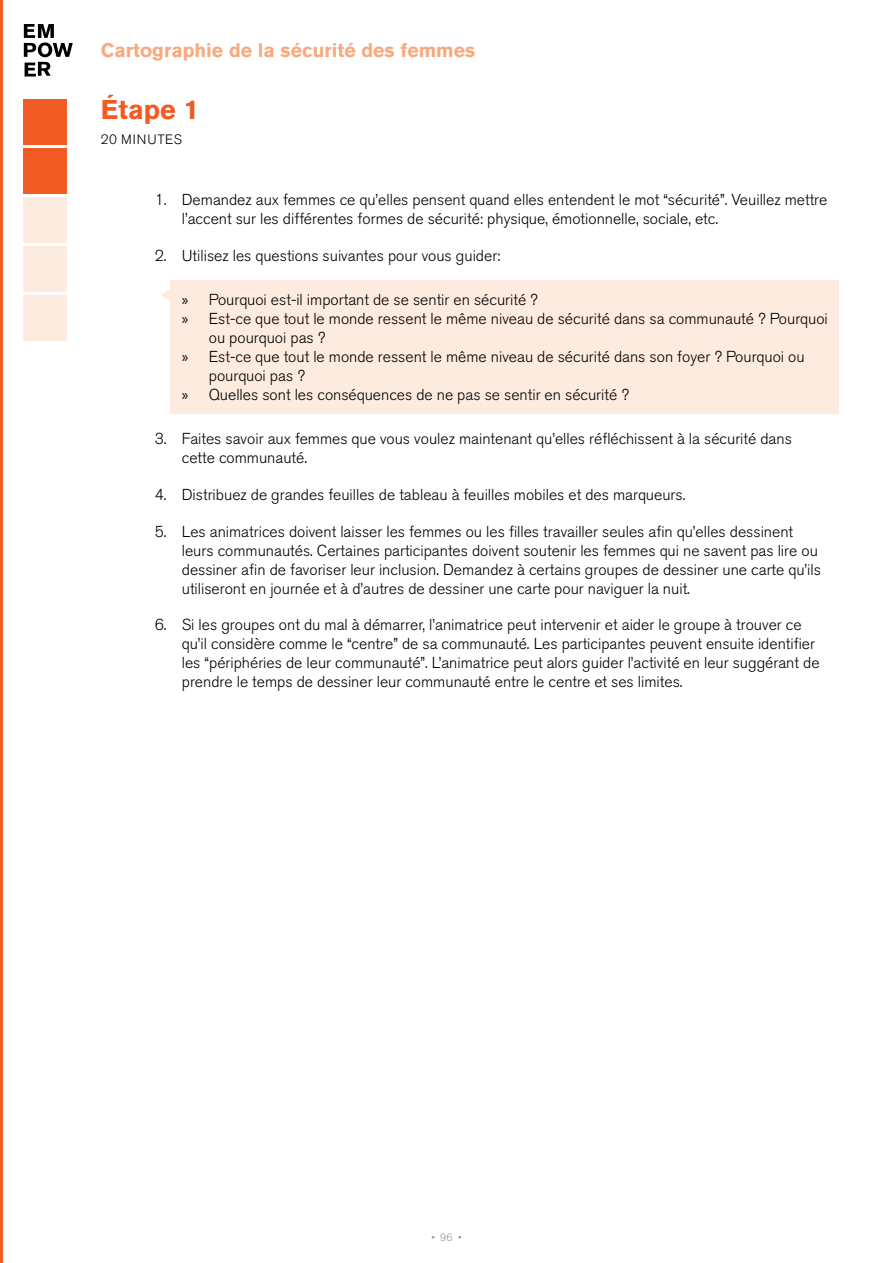
<style>
.page{position:relative;width:893px;height:1263px;background:#fff}
.page>*{position:absolute;margin:0;border:0;box-sizing:border-box;transform-origin:0 0}
.t1{font:700 27px "Akzidenz Grotesk Std";color:#f15a22}
.t2{font:700 19.5px "Akzidenz Grotesk Std";color:#f9a980}
.t3{font:300 15.75px/18.9px "Akzidenz Grotesk Std";color:#000}
.t4{font:300 13.5px "Akzidenz Grotesk Std";letter-spacing:.035em;color:#000}
.t5{font:300 10.5px "Akzidenz Grotesk Std";color:#939598}
.s1{font-family:"Myriad Pro";font-weight:400}
</style>
<div class="page">
<svg style="left:24px;top:24px;width:49px;height:53px"></svg>
<hr style="left:0;top:0;width:3px;height:1263px;background:#f15a22">
<div style="left:24px;top:148px;width:43px;height:45px;background:#f15a22"></div>
<div style="left:24px;top:99px;width:43px;height:45px;background:#f15a22"></div>
<div style="left:24px;top:197px;width:43px;height:45px;background:#feebdf"></div>
<div style="left:24px;top:246px;width:43px;height:45px;background:#feebdf"></div>
<div style="left:24px;top:296px;width:43px;height:45px;background:#feebdf"></div>
<div style="left:170px;top:281px;width:669px;height:133px;background:#feebdf"></div>
<svg style="left:161px;top:289px;width:9px;height:12px"></svg>
<p class="t2" style="left:101px;top:39px;width:376px">Cartographie de la sécurité des femmes</p>
<h1 class="t1" style="left:101px;top:94px;width:100px">Étape 1</h1>
<p class="t4" style="left:101px;top:132px;width:83px">20 MINUTES</p>
<p class="t3" style="left:182px;top:190px;width:647px;text-indent:-27px">1. Demandez aux femmes ce qu’elles pensent quand elles entendent le mot “sécurité”. Veuillez mettre l’accent sur les différentes formes de sécurité: physique, émotionnelle, sociale, etc.</p>
<p class="t3" style="left:155px;top:246px;width:347px">2. Utilisez les questions suivantes pour vous guider:</p>
<p class="t3" style="left:182px;top:291px;width:357px"><span class="s1">»</span> Pourquoi est-il important de se sentir en sécurité ?</p>
<p class="t3" style="left:182px;top:310px;width:647px"><span class="s1">»</span> Est-ce que tout le monde ressent le même niveau de sécurité dans sa communauté ? Pourquoi</p>
<p class="t3" style="left:209px;top:328px;width:118px">ou pourquoi pas ?</p>
<p class="t3" style="left:182px;top:347px;width:624px"><span class="s1">»</span> Est-ce que tout le monde ressent le même niveau de sécurité dans son foyer ? Pourquoi ou</p>
<p class="t3" style="left:209px;top:366px;width:98px">pourquoi pas ?</p>
<p class="t3" style="left:182px;top:385px;width:449px"><span class="s1">»</span> Quelles sont les conséquences de ne pas se sentir en sécurité ?</p>
<p class="t3" style="left:182px;top:430px;width:612px;text-indent:-27px">3. Faites savoir aux femmes que vous voulez maintenant qu’elles réfléchissent à la sécurité dans cette communauté.</p>
<p class="t3" style="left:155px;top:485px;width:532px">4. Distribuez de grandes feuilles de tableau à feuilles mobiles et des marqueurs.</p>
<p class="t3" style="left:182px;top:522px;width:641px;text-indent:-27px">5. Les animatrices doivent laisser les femmes ou les filles travailler seules afin qu’elles dessinent leurs communautés. Certaines participantes doivent soutenir les femmes qui ne savent pas lire ou dessiner afin de favoriser leur inclusion. Demandez à certains groupes de dessiner une carte qu’ils utiliseront en journée et à d’autres de dessiner une carte pour naviguer la nuit.</p>
<p class="t3" style="left:182px;top:616px;width:639px;text-indent:-27px">6. Si les groupes ont du mal à démarrer, l’animatrice peut intervenir et aider le groupe à trouver ce qu’il considère comme le “centre” de sa communauté. Les participantes peuvent ensuite identifier les “périphéries de leur communauté”. L’animatrice peut alors guider l’activité en leur suggérant de prendre le temps de dessiner leur communauté entre le centre et ses limites.</p>
<p class="t5" style="left:431px;top:1231px;width:32px">• 96 •</p>
</div>
